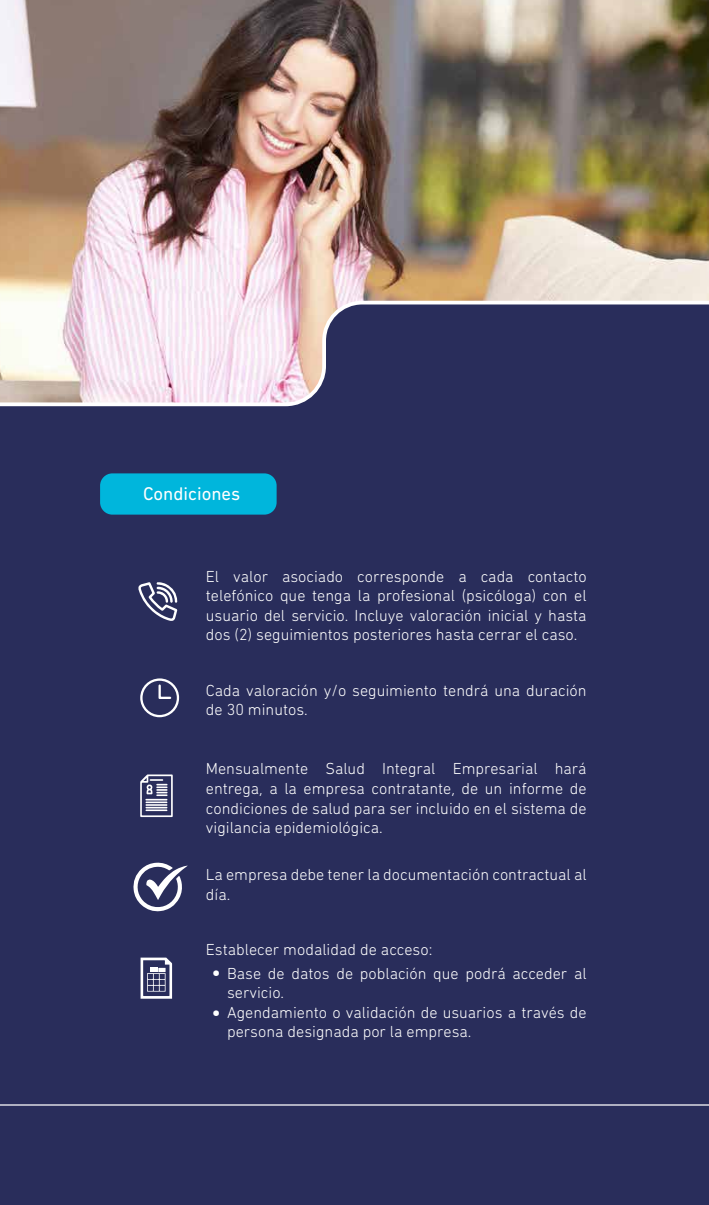
<style>
.page{position:relative;width:709px;height:1205px;background:#fff}
.page>*{position:absolute;margin:0;border:0;box-sizing:border-box;transform-origin:0 0}
.t1{font:18.75px "DIN Next Rounded LT Pro";color:#fff}
.t2{font:700 18.75px/40px "DIN Next Rounded LT Pro";color:#fff}
.t3{font:300 16.25px/19.5px "DIN Next Rounded LT Pro";color:#fff}
</style>
<div class="page">
<img style="left:0;top:0;width:708px;height:299px">
<div style="left:0;top:408px;width:709px;height:797px;background:#292d5b"></div>
<svg style="left:0;top:299px;width:709px;height:109px"></svg>
<hr style="left:0;top:1104px;width:709px;height:1px;background:#fff">
<div style="left:100px;top:473px;width:176px;height:42px;background:#00b6dc;border-radius:12px"></div>
<svg style="left:140px;top:678px;width:39px;height:39px;background:#56597d"></svg>
<svg style="left:133px;top:862px;width:55px;height:50px"></svg>
<svg style="left:138px;top:582px;width:39px;height:39px"></svg>
<svg style="left:140px;top:774px;width:33px;height:43px"></svg>
<svg style="left:141px;top:957px;width:31px;height:41px"></svg>
<p class="t1" style="left:143px;top:482px;width:99px">Condiciones</p>
<p class="t3" style="left:206px;top:566px;width:382px;text-align:justify">El valor asociado corresponde a cada contacto telefónico que tenga la profesional (psicóloga) con el usuario del servicio. Incluye valoración inicial y hasta dos (2) seguimientos posteriores hasta cerrar el caso.</p>
<p class="t3" style="left:206px;top:680px;width:382px">Cada valoración y/o seguimiento tendrá una duración de 30 minutos.</p>
<p class="t3" style="left:206px;top:759px;width:382px;text-align:justify">Mensualmente Salud Integral Empresarial hará entrega, a la empresa contratante, de un informe de condiciones de salud para ser incluido en el sistema de vigilancia epidemiológica.</p>
<p class="t3" style="left:206px;top:865px;width:382px">La empresa debe tener la documentación contractual al día.</p>
<p class="t3" style="left:227px;top:938px;width:361px;line-height:23.6px;text-indent:-21px">Establecer modalidad de acceso:<br>Base de datos de población que podrá acceder al</p>
<p class="t3" style="left:227px;top:983px;width:361px">servicio.<br>Agendamiento o validación de usuarios a través de persona designada por la empresa.</p>
<p class="t2" style="left:212px;top:952px;width:10px">• •</p>
</div>
